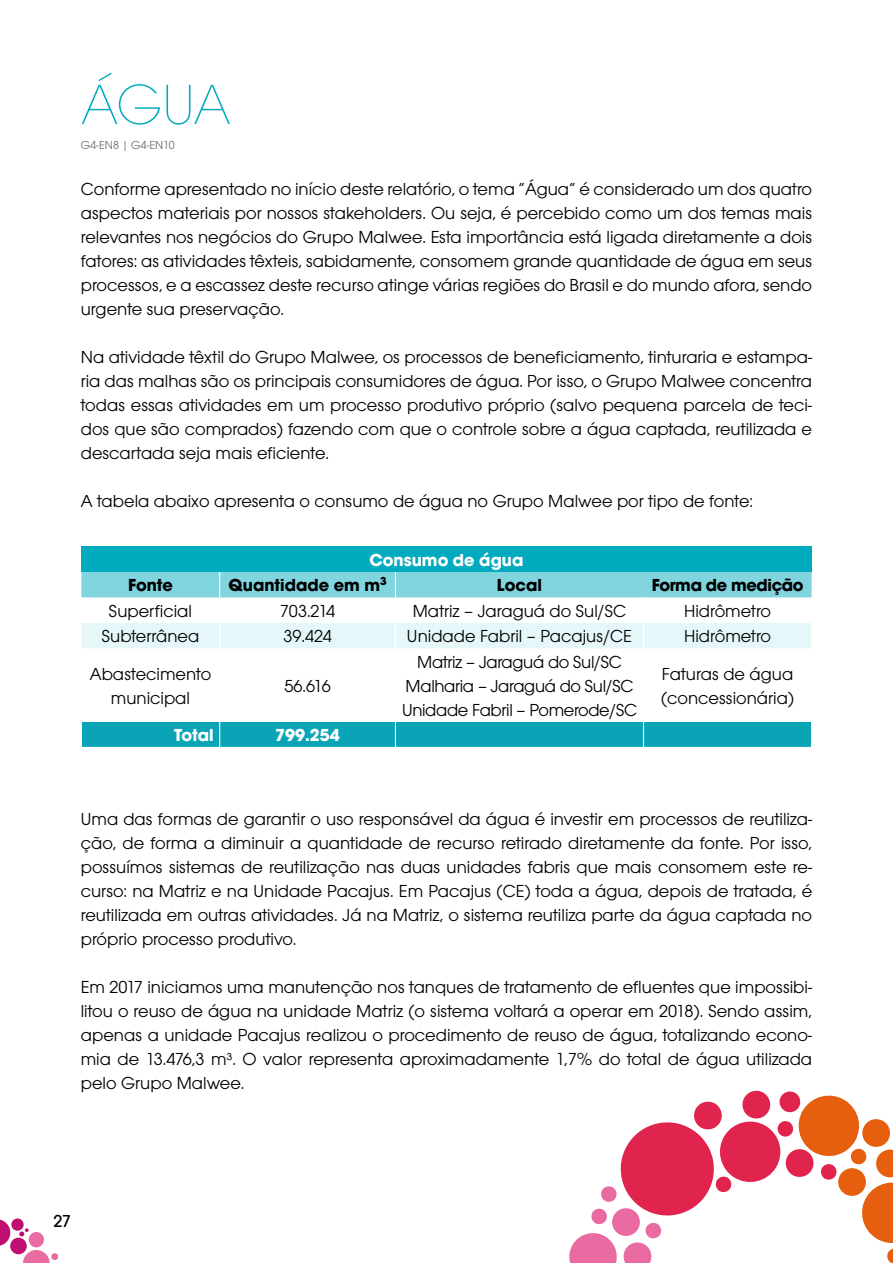
<style>
.page{position:relative;width:893px;height:1263px;background:#fff}
.page>*{position:absolute;margin:0;border:0;box-sizing:border-box;transform-origin:0 0}
.t1{font:200 58.5px "Avalon";color:#00abc0}
.t2{font:18px/24px "Avalon";color:#000;text-align:justify}
.t3{font:18px/24px "Avalon";letter-spacing:-.02em;color:#000;text-align:center}
.t4{font:700 18px "Avalon";color:#fff}
.t5{font:700 18px "Avalon";color:#000}
.t6{font:700 18px "Avalon";letter-spacing:-.02em;color:#000}
.t7{font:500 18px "Avalon";color:#000}
.t8{font:12px "Avalon";color:#706f6f}
</style>
<div class="page">
<svg style="left:0;top:1219px;width:10px;height:27px"></svg>
<svg style="left:23px;top:1250px;width:27px;height:13px"></svg>
<div style="left:51px;top:1253px;width:7px;height:7px;background:#ea6ba1;border-radius:50%"></div>
<svg style="left:19px;top:1228px;width:10px;height:8px"></svg>
<svg style="left:11px;top:1218px;width:13px;height:13px"></svg>
<div style="left:29px;top:1232px;width:15px;height:15px;background:#ea6ba1;border-radius:50%"></div>
<div style="left:10px;top:1238px;width:17px;height:16px;background:#c00f73;border-radius:50%"></div>
<div style="left:81px;top:546px;width:731px;height:26px;background:#00abc0"></div>
<div style="left:81px;top:722px;width:731px;height:25px;background:#09a5b6"></div>
<svg style="left:81px;top:572px;width:731px;height:76px"></svg>
<svg style="left:569px;top:1090px;width:324px;height:173px"></svg>
<h1 class="t1" style="left:81px;top:72px;width:151px">ÁGUA</h1>
<p class="t8" style="left:81px;top:138px;width:96px">G4-EN8 | G4-EN10</p>
<p class="t2" style="left:81px;top:176px;width:733px">Conforme apresentado no início deste relatório, o tema “Água” é considerado um dos quatro aspectos materiais por nossos stakeholders. Ou seja, é percebido como um dos temas mais relevantes nos negócios do Grupo Malwee. Esta importância está ligada diretamente a dois fatores: as atividades têxteis, sabidamente, consomem grande quantidade de água em seus processos, e a escassez deste recurso atinge várias regiões do Brasil e do mundo afora, sendo urgente sua preservação.</p>
<p class="t2" style="left:81px;top:344px;width:733px">Na atividade têxtil do Grupo Malwee, os processos de beneficiamento, tinturaria e estampa&shy;ria das malhas são os principais consumidores de água. Por isso, o Grupo Malwee concentra todas essas atividades em um processo produtivo próprio (salvo pequena parcela de teci&shy;dos que são comprados) fazendo com que o controle sobre a água captada, reutilizada e descartada seja mais eficiente.</p>
<p class="t2" style="left:81px;top:488px;width:674px">A tabela abaixo apresenta o consumo de água no Grupo Malwee por tipo de fonte:</p>
<p class="t4" style="left:369px;top:549px;width:156px">Consumo de água</p>
<p class="t5" style="left:128px;top:574px;width:46px">Fonte</p>
<p class="t5" style="left:228px;top:574px;width:160px">Quantidade em m<sup>3</sup></p>
<p class="t5" style="left:497px;top:574px;width:47px">Local</p>
<p class="t6" style="left:652px;top:574px;width:153px">Forma de medição</p>
<p class="t2" style="left:109px;top:599px;width:85px">Superficial</p>
<p class="t2" style="left:280px;top:599px;width:57px">703.214</p>
<p class="t2" style="left:413px;top:599px;width:215px">Matriz – Jaraguá do Sul/SC</p>
<p class="t2" style="left:684px;top:599px;width:89px">Hidrômetro</p>
<p class="t2" style="left:102px;top:624px;width:99px">Subterrânea</p>
<p class="t2" style="left:283px;top:624px;width:50px">39.424</p>
<p class="t2" style="left:407px;top:624px;width:227px">Unidade Fabril – Pacajus/CE</p>
<p class="t2" style="left:684px;top:624px;width:89px">Hidrômetro</p>
<p class="t2" style="left:90px;top:662px;width:123px;text-align:center">Abastecimento municipal</p>
<p class="t2" style="left:284px;top:674px;width:48px">56.616</p>
<p class="t3" style="left:402px;top:650px;width:237px">Matriz – Jaraguá do Sul/SC<br>Malharia – Jaraguá do Sul/SC<br>Unidade Fabril – Pomerode/SC</p>
<p class="t2" style="left:661px;top:662px;width:135px">Faturas de água (concessionária)</p>
<p class="t4" style="left:174px;top:724px;width:41px">Total</p>
<p class="t4" style="left:275px;top:724px;width:66px">799.254</p>
<p class="t2" style="left:81px;top:807px;width:733px">Uma das formas de garantir o uso responsável da água é investir em processos de reutiliza&shy;ção, de forma a diminuir a quantidade de recurso retirado diretamente da fonte. Por isso, possuímos sistemas de reutilização nas duas unidades fabris que mais consomem este re&shy;curso: na Matriz e na Unidade Pacajus. Em Pacajus (CE) toda a água, depois de tratada, é reutilizada em outras atividades. Já na Matriz, o sistema reutiliza parte da água captada no próprio processo produtivo.</p>
<p class="t2" style="left:81px;top:975px;width:733px">Em 2017 iniciamos uma manutenção nos tanques de tratamento de efluentes que impossibi&shy;litou o reuso de água na unidade Matriz (o sistema voltará a operar em 2018). Sendo assim, apenas a unidade Pacajus realizou o procedimento de reuso de água, totalizando econo&shy;mia de 13.476,3 m³. O valor representa aproximadamente 1,7% do total de água utilizada pelo Grupo Malwee.</p>
<p class="t7" style="left:53px;top:1210px;width:19px">27</p>
</div>
